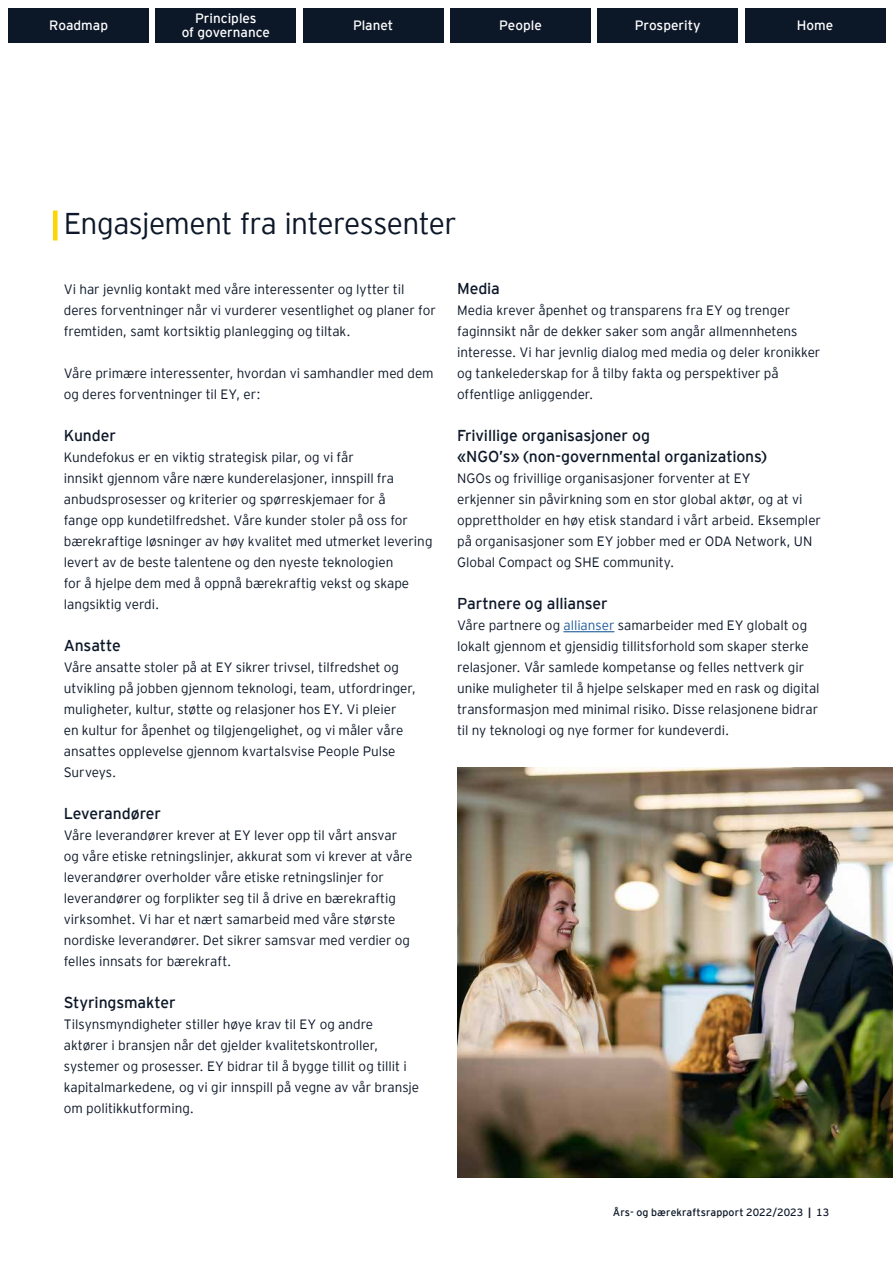
<style>
.page{position:relative;width:893px;height:1263px;background:#fff}
.page>*{position:absolute;margin:0;border:0;box-sizing:border-box;transform-origin:0 0}
.t1{font:300 30px "EY Interstate";letter-spacing:-.02em;color:#0c1728}
.t2{font:15.75px/21px "EY Interstate";letter-spacing:-.01em;color:#0c1728}
.t3{font:300 13.5px/21px "EY Interstate";color:#0c1728}
.t4{font:13.5px/13.5px "EY Interstate";color:#fff;text-align:center}
.t5{font:10.5px "EY Interstate";letter-spacing:.01em;color:#0c1728}
.s1{color:#215e9e}
.s2{font-weight:700}
</style>
<div class="page">
<div style="left:53px;top:210px;width:5px;height:30px;background:#fed402"></div>
<hr style="left:563px;top:631px;width:51px;height:1px;background:#215e9e">
<img style="left:457px;top:767px;width:436px;height:411px">
<div style="left:9px;top:9px;width:140px;height:34px;background:#0c1728"></div>
<div style="left:156px;top:9px;width:140px;height:34px;background:#0c1728"></div>
<div style="left:303px;top:9px;width:140px;height:34px;background:#0c1728"></div>
<div style="left:450px;top:9px;width:141px;height:34px;background:#0c1728"></div>
<div style="left:598px;top:9px;width:140px;height:34px;background:#0c1728"></div>
<div style="left:745px;top:9px;width:140px;height:34px;background:#0c1728"></div>
<p class="t4" style="left:49px;top:18px;width:60px">Roadmap</p>
<p class="t4" style="left:182px;top:11px;width:90px">Principles<br>of governance</p>
<p class="t4" style="left:353px;top:18px;width:42px">Planet</p>
<p class="t4" style="left:499px;top:18px;width:44px">People</p>
<p class="t4" style="left:635px;top:18px;width:67px">Prosperity</p>
<p class="t4" style="left:797px;top:18px;width:38px">Home</p>
<h1 class="t1" style="left:64px;top:203px;width:394px">Engasjement fra interessenter</h1>
<p class="t3" style="left:64px;top:278px;width:374px">Vi har jevnlig kontakt med våre interessenter og lytter til deres forventninger når vi vurderer vesentlighet og planer for fremtiden, samt kortsiktig planlegging og tiltak.</p>
<p class="t3" style="left:64px;top:362px;width:371px">Våre primære interessenter, hvordan vi samhandler med dem og deres forventninger til EY, er:</p>
<p class="t2" style="left:64px;top:424px;width:54px">Kunder</p>
<p class="t3" style="left:64px;top:446px;width:370px">Kundefokus er en viktig strategisk pilar, og vi får<br>innsikt gjennom våre nære kunderelasjoner, innspill fra anbudsprosesser og kriterier og spørreskjemaer for å<br>fange opp kundetilfredshet. Våre kunder stoler på oss for bærekraftige løsninger av høy kvalitet med utmerket levering levert av de beste talentene og den nyeste teknologien<br>for å hjelpe dem med å oppnå bærekraftig vekst og skape langsiktig verdi.</p>
<p class="t2" style="left:64px;top:634px;width:59px">Ansatte</p>
<p class="t3" style="left:64px;top:656px;width:354px">Våre ansatte stoler på at EY sikrer trivsel, tilfredshet og utvikling på jobben gjennom teknologi, team, utfordringer, muligheter, kultur, støtte og relasjoner hos EY. Vi pleier<br>en kultur for åpenhet og tilgjengelighet, og vi måler våre ansattes opplevelse gjennom kvartalsvise People Pulse Surveys.</p>
<p class="t2" style="left:64px;top:802px;width:99px">Leverandører</p>
<p class="t3" style="left:64px;top:824px;width:350px">Våre leverandører krever at EY lever opp til vårt ansvar og våre etiske retningslinjer, akkurat som vi krever at våre leverandører overholder våre etiske retningslinjer for leverandører og forplikter seg til å drive en bærekraftig virksomhet. Vi har et nært samarbeid med våre største nordiske leverandører. Det sikrer samsvar med verdier og felles innsats for bærekraft.</p>
<p class="t2" style="left:64px;top:991px;width:113px">Styringsmakter</p>
<p class="t3" style="left:64px;top:1013px;width:357px">Tilsynsmyndigheter stiller høye krav til EY og andre aktører i bransjen når det gjelder kvalitetskontroller, systemer og prosesser. EY bidrar til å bygge tillit og tillit i kapitalmarkedene, og vi gir innspill på vegne av vår bransje om politikkutforming.</p>
<p class="t2" style="left:457px;top:277px;width:44px">Media</p>
<p class="t3" style="left:457px;top:299px;width:365px">Media krever åpenhet og transparens fra EY og trenger faginnsikt når de dekker saker som angår allmennhetens interesse. Vi har jevnlig dialog med media og deler kronikker og tankelederskap for å tilby fakta og perspektiver på offentlige anliggender.</p>
<p class="t2" style="left:457px;top:424px;width:311px">Frivillige organisasjoner og<br>«NGO’s» (non-governmental organizations)</p>
<p class="t3" style="left:457px;top:467px;width:365px">NGOs og frivillige organisasjoner forventer at EY<br>erkjenner sin påvirkning som en stor global aktør, og at vi opprettholder en høy etisk standard i vårt arbeid. Eksempler på organisasjoner som EY jobber med er ODA Network, UN Global Compact og SHE community.</p>
<p class="t2" style="left:457px;top:592px;width:152px">Partnere og allianser</p>
<p class="t3" style="left:457px;top:614px;width:364px">Våre partnere og <span class="s1">allianser</span> samarbeider med EY globalt og lokalt gjennom et gjensidig tillitsforhold som skaper sterke relasjoner. Vår samlede kompetanse og felles nettverk gir unike muligheter til å hjelpe selskaper med en rask og digital transformasjon med minimal risiko. Disse relasjonene bidrar til ny teknologi og nye former for kundeverdi.</p>
<p class="t5" style="left:613px;top:1205px;width:218px">Års- og bærekraftsrapport 2022/2023 <span class="s2">|</span> 13</p>
</div>
